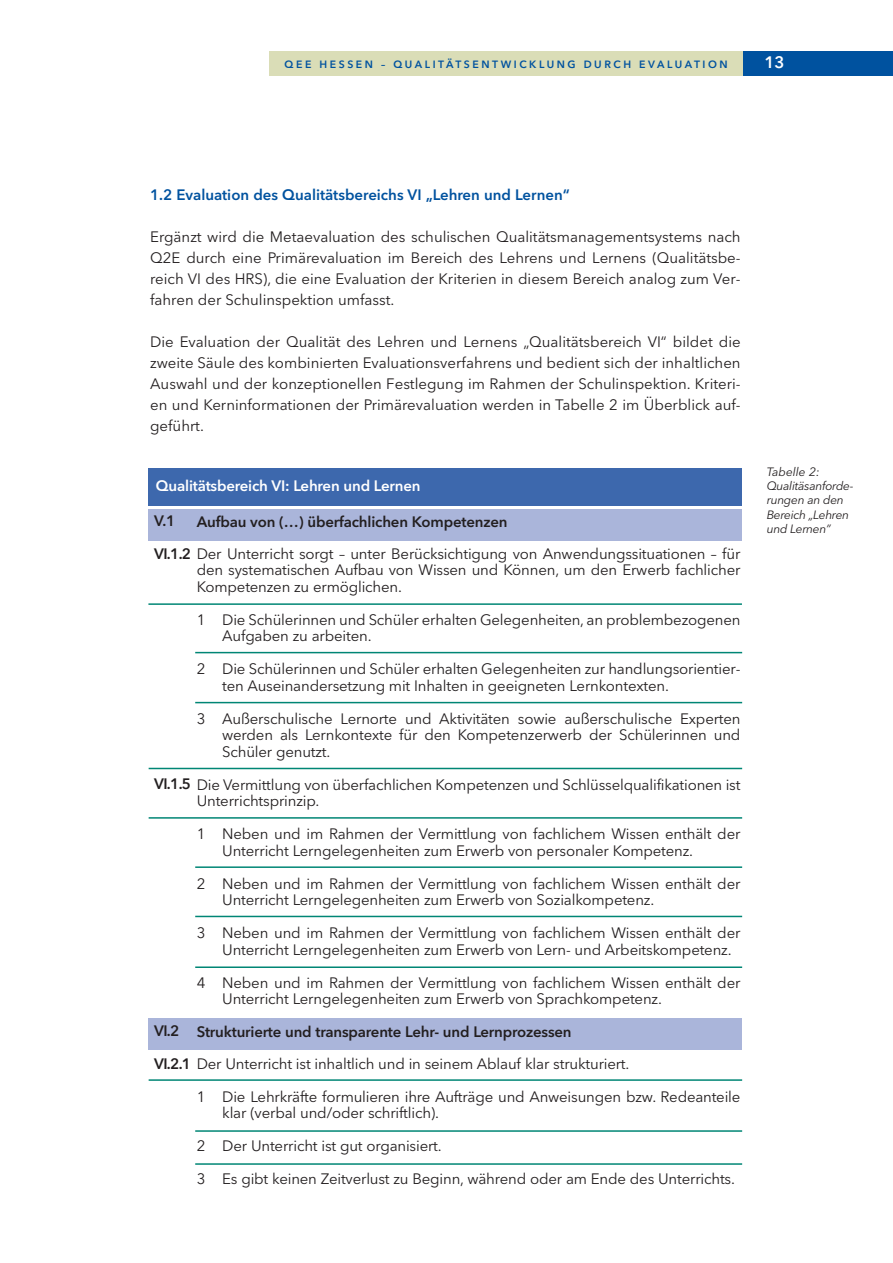
<style>
.page{position:relative;width:893px;height:1263px;background:#fff}
.page>*{position:absolute;margin:0;border:0;box-sizing:border-box;transform-origin:0 0}
.t1{font:600 16.5px "Avenir Next LT Pro";color:#fff}
.t2{font:15px/16.5px "Avenir Next LT Pro";letter-spacing:-.01em;color:#231f20}
.t3{font:600 15px "Avenir Next LT Pro";color:#00529f}
.t4{font:600 15px "Avenir Next LT Pro";letter-spacing:-.01em;color:#fff}
.t5{font:600 15px "Avenir Next LT Pro";color:#231f20}
.t6{font:italic 12px/14.4px "Avenir Next LT Pro";letter-spacing:-.025em;color:#231f20}
.t7{font:600 10.5px "Avenir Next LT Pro";letter-spacing:.245em;color:#00529f}
.s1{font-weight:600}
</style>
<div class="page">
<div style="left:270px;top:51px;width:622px;height:24px;background:#daddb7"></div>
<div style="left:743px;top:51px;width:149px;height:24px;background:#00529f"></div>
<div style="left:148px;top:468px;width:594px;height:38px;background:#3d68ad"></div>
<div style="left:148px;top:510px;width:594px;height:31px;background:#aab5da"></div>
<div style="left:148px;top:1018px;width:594px;height:32px;background:#aab5da"></div>
<hr style="left:148px;top:603px;width:594px;height:2px;background:#008675">
<hr style="left:149px;top:768px;width:593px;height:1px;background:#008675">
<hr style="left:195px;top:652px;width:547px;height:1px;background:#008675">
<hr style="left:195px;top:702px;width:547px;height:1px;background:#008675">
<hr style="left:149px;top:817px;width:593px;height:2px;background:#008675">
<hr style="left:195px;top:866px;width:547px;height:2px;background:#008675">
<hr style="left:195px;top:916px;width:547px;height:1px;background:#008675">
<hr style="left:195px;top:966px;width:547px;height:2px;background:#008675">
<hr style="left:149px;top:1079px;width:593px;height:2px;background:#008675">
<hr style="left:195px;top:1130px;width:547px;height:2px;background:#008675">
<hr style="left:195px;top:1163px;width:547px;height:2px;background:#008675">
<p class="t7" style="left:285px;top:60px;width:445px">QEE HESSEN – QUALITÄTSENTWICKLUNG DURCH EVALUATION</p>
<p class="t1" style="left:764px;top:56px;width:47px">13Tipp</p>
<p class="t3" style="left:150px;top:189px;width:421px">1.2 Evaluation des Qualitätsbereichs VI „Lehren und Lernen“</p>
<p class="t2" style="left:150px;top:228px;width:592px;line-height:21px;text-align:justify">Ergänzt wird die Metaevaluation des schulischen Qualitätsmanagementsystems nach Q2E durch eine Primärevaluation im Bereich des Lehrens und Lernens (Qualitätsbe - reich VI des HRS), die eine Evaluation der Kriterien in diesem Bereich analog zum Ver - fahren der Schulinspektion umfasst.</p>
<p class="t2" style="left:150px;top:333px;width:592px;line-height:21px;text-align:justify">Die Evaluation der Qualität des Lehren und Lernens „Qualitätsbereich VI“ bildet die zweite Säule des kombinierten Evaluationsverfahrens und bedient sich der inhaltlichen Aus wahl und der konzeptionellen Festlegung im Rahmen der Schulinspektion. Kriteri&shy;en und Kerninformationen der Primärevaluation werden in Tabelle 2 im Überblick auf&shy;geführt.</p>
<p class="t4" style="left:156px;top:479px;width:266px">Qualitätsbereich VI: Lehren und Lernen</p>
<p class="t5" style="left:154px;top:515px;width:23px">V.1</p>
<p class="t2" style="left:154px;top:507px;width:588px;line-height:31.5px;text-indent:43px"><span class="s1">Aufbau von (…) überfachlichen Kompetenzen<br>VI.1.2</span> Der Unterricht sorgt – unter Berücksichtigung von Anwendungssituationen – für</p>
<p class="t2" style="left:197px;top:563px;width:545px">den systematischen Aufbau von Wissen und Können, um den Erwerb fachlicher<br>Kompetenzen zu ermöglichen.</p>
<p class="t2" style="left:222px;top:612px;width:520px;text-indent:-26px">1 Die Schülerinnen und Schüler erhalten Gelegenheiten, an problembezogenen<br>Aufgaben zu arbeiten.</p>
<p class="t2" style="left:222px;top:662px;width:520px;text-indent:-26px">2 Die Schülerinnen und Schüler erhalten Gelegenheiten zur handlungsorientier&shy;ten Auseinandersetzung mit Inhalten in geeigneten Lernkontexten.</p>
<p class="t2" style="left:222px;top:711px;width:520px;text-align:justify;text-indent:-26px">3 Außerschulische Lernorte und Aktivitäten sowie außerschulische Experten werden als Lernkontexte für den Kompetenzerwerb der Schülerinnen und Schüler genutzt.</p>
<p class="t2" style="left:197px;top:777px;width:545px;text-indent:-43px"><span class="s1">VI.1.5</span> Die Vermittlung von überfachlichen Kompetenzen und Schlüsselqualifikationen ist<br>Unterrichtsprinzip.</p>
<p class="t2" style="left:222px;top:827px;width:520px;text-indent:-26px">1 Neben und im Rahmen der Vermittlung von fachlichem Wissen enthält der<br>Unterricht Lerngelegenheiten zum Erwerb von personaler Kompetenz.</p>
<p class="t2" style="left:222px;top:876px;width:520px;text-indent:-26px">2 Neben und im Rahmen der Vermittlung von fachlichem Wissen enthält der<br>Unterricht Lerngelegenheiten zum Erwerb von Sozialkompetenz.</p>
<p class="t2" style="left:222px;top:926px;width:520px;text-indent:-26px">3 Neben und im Rahmen der Vermittlung von fachlichem Wissen enthält der<br>Unterricht Lerngelegenheiten zum Erwerb von Lern- und Arbeitskompetenz.</p>
<p class="t2" style="left:222px;top:975px;width:520px;text-indent:-26px">4 Neben und im Rahmen der Vermittlung von fachlichem Wissen enthält der<br>Unterricht Lerngelegenheiten zum Erwerb von Sprachkompetenz.</p>
<p class="t2" style="left:154px;top:1017px;width:477px;line-height:31.5px;text-indent:43px"><span class="s1">Strukturierte und transparente Lehr- und Lernprozessen<br>VI.2.1</span> Der Unterricht ist inhaltlich und in seinem Ablauf klar strukturiert.</p>
<p class="t2" style="left:222px;top:1089px;width:520px;text-indent:-26px">1 Die Lehrkräfte formulieren ihre Aufträge und Anweisungen bzw. Redeanteile klar (verbal und/oder schriftlich).</p>
<p class="t2" style="left:197px;top:1139px;width:246px">2 Der Unterricht ist gut organisiert.</p>
<p class="t2" style="left:197px;top:1172px;width:540px">3 Es gibt keinen Zeitverlust zu Beginn, während oder am Ende des Unterrichts.</p>
<p class="t5" style="left:154px;top:1025px;width:27px">VI.2</p>
<p class="t6" style="left:767px;top:465px;width:88px">Tabelle 2:<br>Qualitäsanforde - rungen an den<br>Bereich „Lehren und Lernen”</p>
</div>
